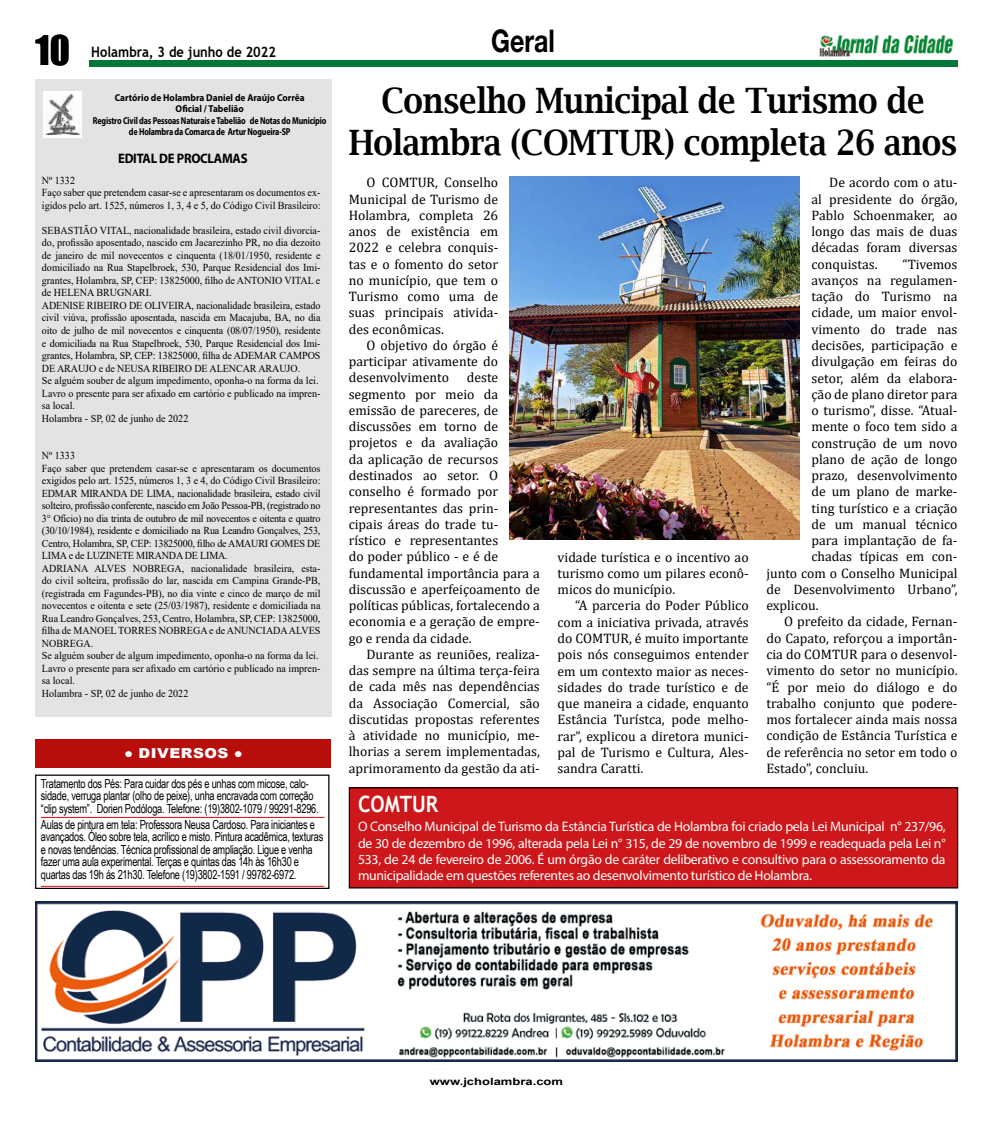
<style>
.page{position:relative;width:993px;height:1124px;background:#fff}
.page>*{position:absolute;margin:0;border:0;box-sizing:border-box;transform-origin:0 0}
.t1{font:37.5px "Impact";color:#000}
.t2{font:600 35px/41.2px "Lucida Bright";letter-spacing:-.01em;color:#000;text-align:center;scale:.9 1}
.t3{font:700 31.25px "Helvetica Neue";color:#000;scale:.8 1}
.t4{font:700 22.5px "Trebuchet MS";color:#fff;scale:.9 1}
.t5{font:700 14.38px "Trebuchet MS";color:#000;scale:.9 1}
.t6{font:13.75px/16.2px "Cambria";color:#000;text-align:justify}
.t7{font:13.75px/16.2px "Myriad Pro";letter-spacing:-.02em;color:#fff;text-align:justify}
.t8{font:700 13.75px "Myriad Pro";letter-spacing:-.02em;color:#000;scale:.93 1}
.t9{font:900 13.75px "Arial";letter-spacing:.035em;color:#fff;scale:1.1 1}
.t10{font:12.5px/12.5px "Arial Narrow";letter-spacing:-.02em;color:#000;scale:.9 1}
.t11{font:10.62px/12.5px "Times New Roman";color:#000;scale:.95 1}
.t12{font:700 10px/11.2px "Myriad Pro";letter-spacing:-.02em;color:#000;text-align:center;scale:.93 1}
.t13{font:700 10px "Arial";color:#000;scale:1.3 1}
</style>
<div class="page">
<div style="left:89px;top:60px;width:868px;height:7px;background:#007838"></div>
<img style="left:819px;top:35px;width:135px;height:22px">
<div style="left:35px;top:79px;width:296px;height:638px;background:#e3e3e3"></div>
<div style="left:44px;top:91px;width:38px;height:47px;background:#fff"></div>
<img style="left:45px;top:93px;width:36px;height:42px">
<div style="left:35px;top:774px;width:294px;height:114px;border:1px solid #000"></div>
<hr style="left:41px;top:817px;width:283px;height:1px;background:#e30613">
<hr style="left:41px;top:885px;width:283px;height:1px;background:#e30613">
<div style="left:36px;top:738px;width:295px;height:29px;background:#b70e0c"></div>
<img style="left:35px;top:901px;width:921px;height:160px">
<div style="left:349px;top:787px;width:608px;height:100px;background:#cd171a"></div>
<div style="left:348px;top:787px;width:609px;height:101px;border:1px solid #000"></div>
<img style="left:510px;top:176px;width:289px;height:363px">
<h1 class="t1" style="left:35px;top:21px;width:36px">10</h1>
<p class="t5" style="left:91px;top:43px;width:207px">Holambra, 3 de junho de 2022</p>
<p class="t12" style="left:93px;top:92px;width:252px">Cartório de Holambra Daniel de Araújo Corrêa<br>Oficial / Tabelião<br>Registro Civil das Pessoas Naturais e Tabelião de Notas do Município de Holambra da Comarca de Artur Nogueira-SP</p>
<p class="t8" style="left:118px;top:149px;width:141px">EDITAL DE PROCLAMAS</p>
<p class="t11" style="left:42px;top:174px;width:295px">Nº 1332<br>Faço saber que pretendem casar-se e apresentaram os documentos ex&shy;igidos pelo art. 1525, números 1, 3, 4 e 5, do Código Civil Brasileiro:</p>
<p class="t11" style="left:42px;top:224px;width:295px">SEBASTIÃO VITAL, nacionalidade brasileira, estado civil divorcia&shy;do, profissão aposentado, nascido em Jacarezinho PR, no dia dezoito de janeiro de mil novecentos e cinquenta (18/01/1950, residente e domiciliado na Rua Stapelbroek, 530, Parque Residencial dos Imi&shy;grantes, Holambra, SP, CEP: 13825000, filho de ANTONIO VITAL e de HELENA BRUGNARI.<br>ADENISE RIBEIRO DE OLIVEIRA, nacionalidade brasileira, estado civil viúva, profissão aposentada, nascida em Macajuba, BA, no dia oito de julho de mil novecentos e cinquenta (08/07/1950), residente e domiciliada na Rua Stapelbroek, 530, Parque Residencial dos Imi&shy;grantes, Holambra, SP, CEP: 13825000, filha de ADEMAR CAMPOS DE ARAUJO e de NEUSA RIBEIRO DE ALENCAR ARAUJO.<br>Se alguém souber de algum impedimento, oponha-o na forma da lei.<br>Lavro o presente para ser afixado em cartório e publicado na impren&shy;sa local.<br>Holambra - SP, 02 de junho de 2022</p>
<p class="t11" style="left:42px;top:449px;width:295px">Nº 1333<br>Faço saber que pretendem casar-se e apresentaram os documentos exigidos pelo art. 1525, números 1, 3 e 4, do Código Civil Brasileiro:<br>EDMAR MIRANDA DE LIMA, nacionalidade brasileira, estado civil solteiro, profissão conferente, nascido em João Pessoa-PB, (registrado no 3° Ofício) no dia trinta de outubro de mil novecentos e oitenta e quatro (30/10/1984), residente e domiciliado na Rua Leandro Gonçalves, 253, Centro, Holambra, SP, CEP: 13825000, filho de AMAURI GOMES DE LIMA e de LUZINETE MIRANDA DE LIMA.<br>ADRIANA ALVES NOBREGA, nacionalidade brasileira, esta&shy;do civil solteira, profissão do lar, nascida em Campina Grande-PB, (registrada em Fagundes-PB), no dia vinte e cinco de março de mil novecentos e oitenta e sete (25/03/1987), residente e domiciliada na Rua Leandro Gonçalves, 253, Centro, Holambra, SP, CEP: 13825000, filha de MANOEL TORRES NOBREGA e de ANUNCIADA ALVES NOBREGA.<br>Se alguém souber de algum impedimento, oponha-o na forma da lei.<br>Lavro o presente para ser afixado em cartório e publicado na impren&shy;sa local.<br>Holambra - SP, 02 de junho de 2022</p>
<p class="t9" style="left:124px;top:743px;width:109px">● DIVERSOS ●</p>
<p class="t10" style="left:41px;top:776px;width:310px">Tratamento dos Pés: Para cuidar dos pés e unhas com micose, calo&shy;sidade, verruga plantar (olho de peixe), unha encravada com correção “clip system”. Dorien Podóloga. Telefone: (19)3802-1079 / 99291-8296.</p>
<p class="t10" style="left:41px;top:817px;width:315px">Aulas de pintura em tela: Professora Neusa Cardoso. Para iniciantes e avançados. Óleo sobre tela, acrílico e misto. Pintura acadêmica, texturas e novas tendências. Técnica profissional de ampliação. Ligue e venha fazer uma aula experimental. Terças e quintas das 14h às 16h30 e quartas das 19h ás 21h30. Telefone (19)3802-1591 / 99782-6972.</p>
<h3 class="t3" style="left:491px;top:22px;width:81px">Geral</h3>
<h2 class="t2" style="left:349px;top:80px;width:677px">Conselho Municipal de Turismo de<br>Holambra (COMTUR) completa 26 anos</h2>
<p class="t6" style="left:348px;top:174px;width:151px;text-indent:18px">O COMTUR, Conselho Municipal de Turismo de Holambra, completa 26 anos de existência em 2022 e celebra conquis&shy;tas e o fomento do setor no município, que tem o Turismo como uma de suas principais ativida&shy;des econômicas.</p>
<p class="t6" style="left:348px;top:337px;width:151px;text-indent:18px">O objetivo do órgão é participar ativamente do desenvolvimento</p>
<p class="t6" style="left:811px;top:174px;width:147px;text-indent:18px">De acordo com o atu&shy;al presidente do órgão, Pablo Schoenmaker, ao longo das mais de duas décadas foram diversas conquistas.</p>
<p class="t6" style="left:902px;top:256px;width:56px">“Tivemos</p>
<p class="t6" style="left:811px;top:272px;width:147px">avanços na regulamen-</p>
<p class="t6" style="left:811px;top:288px;width:147px">tação do Turismo na</p>
<p class="t6" style="left:811px;top:304px;width:147px">cidade, um maior envol-</p>
<p class="t6" style="left:811px;top:321px;width:147px">vimento do trade nas</p>
<p class="t6" style="left:811px;top:337px;width:147px">decisões, participação e</p>
<p class="t6" style="left:811px;top:353px;width:147px">divulgação em feiras do</p>
<p class="t6" style="left:811px;top:369px;width:147px">setor, além da elabora-</p>
<p class="t6" style="left:811px;top:386px;width:147px">ção de plano diretor para</p>
<p class="t6" style="left:811px;top:402px;width:147px">o turismo”, disse. “Atual-</p>
<p class="t6" style="left:811px;top:418px;width:147px">mente o foco tem sido a</p>
<p class="t6" style="left:811px;top:434px;width:147px">construção de um novo</p>
<p class="t6" style="left:811px;top:451px;width:147px">plano de ação de longo</p>
<p class="t6" style="left:811px;top:467px;width:147px">prazo, desenvolvimento</p>
<p class="t6" style="left:811px;top:483px;width:147px">de um plano de marke-</p>
<p class="t6" style="left:811px;top:499px;width:147px">ting turístico e a criação</p>
<p class="t6" style="left:811px;top:516px;width:147px">de um manual técnico</p>
<p class="t6" style="left:811px;top:532px;width:147px">para implantação de fa-</p>
<p class="t6" style="left:811px;top:548px;width:147px">chadas típicas em con-</p>
<p class="t6" style="left:766px;top:564px;width:192px">junto com o Conselho Municipal</p>
<p class="t6" style="left:766px;top:581px;width:192px">de Desenvolvimento Urbano”,</p>
<p class="t6" style="left:766px;top:597px;width:54px">explicou.</p>
<p class="t6" style="left:783px;top:613px;width:175px">O prefeito da cidade, Fernan-</p>
<p class="t6" style="left:766px;top:629px;width:192px">do Capato, reforçou a importân-</p>
<p class="t6" style="left:766px;top:646px;width:192px">cia do COMTUR para o desenvol-</p>
<p class="t6" style="left:766px;top:662px;width:192px">vimento do setor no município.</p>
<p class="t6" style="left:766px;top:678px;width:192px">“É por meio do diálogo e do</p>
<p class="t6" style="left:766px;top:694px;width:192px">trabalho conjunto que podere-</p>
<p class="t6" style="left:766px;top:711px;width:192px">mos fortalecer ainda mais nossa</p>
<p class="t6" style="left:766px;top:727px;width:192px">condição de Estância Turística e</p>
<p class="t6" style="left:766px;top:743px;width:192px">de referência no setor em todo o</p>
<p class="t6" style="left:766px;top:759px;width:103px">Estado”, concluiu.</p>
<p class="t6" style="left:348px;top:369px;width:192px;text-align:left;text-indent:118px">deste segmento por meio da emissão de pareceres, de discussões em torno de projetos e da avaliação<br>da aplicação de recursos destinados ao setor. O conselho é formado por representantes das prin-<br>cipais áreas do trade tu-<br>rístico e representantes<br>do poder público - e é de fundamental importância para a discussão e aperfeiçoamento de políticas públicas, fortalecendo a economia e a geração de empre&shy;go e renda da cidade.</p>
<p class="t6" style="left:348px;top:646px;width:192px;text-indent:18px">Durante as reuniões, realiza&shy;das sempre na última terça-feira de cada mês nas dependências da Associação Comercial, são discutidas propostas referentes à atividade no município, me&shy;lhorias a serem implementadas, aprimoramento da gestão da ati-</p>
<p class="t6" style="left:557px;top:548px;width:192px">vidade turística e o incentivo ao turismo como um pilares econô&shy;micos do município.</p>
<p class="t6" style="left:557px;top:597px;width:192px;text-indent:18px">“A parceria do Poder Público com a iniciativa privada, através do COMTUR, é muito importante pois nós conseguimos entender em um contexto maior as neces&shy;sidades do trade turístico e de que maneira a cidade, enquanto Estância Turístca, pode melho&shy;rar”, explicou a diretora munici&shy;pal de Turismo e Cultura, Ales&shy;sandra Caratti.</p>
<h3 class="t4" style="left:358px;top:789px;width:91px">COMTUR</h3>
<p class="t7" style="left:358px;top:818px;width:589px">O Conselho Municipal de Turismo da Estância Turística de Holambra foi criado pela Lei Municipal n° 237/96, de 30 de dezembro de 1996, alterada pela Lei n° 315, de 29 de novembro de 1999 e readequada pela Lei n° 533, de 24 de fevereiro de 2006. É um órgão de caráter deliberativo e consultivo para o assessoramento da municipalidade em questões referentes ao desenvolvimento turístico de Holambra.</p>
<p class="t13" style="left:429px;top:1074px;width:104px">www.jcholambra.com</p>
</div>
